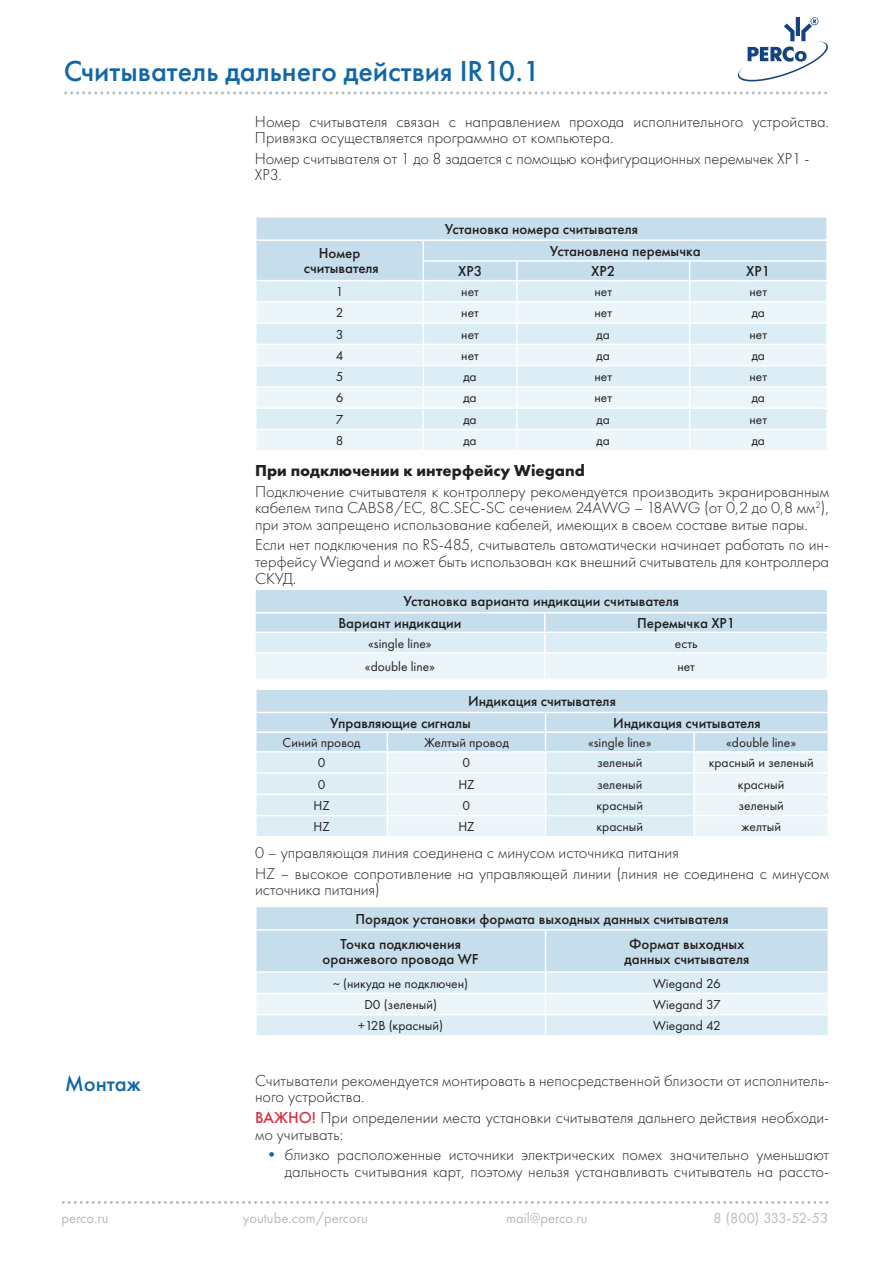
<style>
.page{position:relative;width:893px;height:1263px;background:#fff}
.page>*{position:absolute;margin:0;border:0;box-sizing:border-box;transform-origin:0 0}
.СБ_заголовки{font:500 30px "Futura New";color:#1167a6}
.СБ_Общ_свед_заголовк{font:500 22.5px "Futura New";color:#1167a6}
.Основной_текст_Futur{font:300 16.5px/16.5px "Futura New";color:#231f20}
.Основной_текст_Futur-2{font:700 16.5px "Futura New";color:#231f20}
.Таблица__заголовок{font:500 15px "Futura New";color:#231f20}
.t1{font:15px "Futura New";color:#b3bbbe}
.t2{font:15px "Futura New";letter-spacing:-.025em;color:#b3bbbe}
.Таблица_текст_futura{font:13.5px "Futura New";color:#231f20}
.s1{font-weight:500;color:#da3146}
.s2{font-weight:400;color:#1167a6}
</style>
<div class="page">
<svg style="left:66px;top:91px;width:754px;height:3px"></svg>
<svg style="left:63px;top:1201px;width:758px;height:3px"></svg>
<svg style="left:738px;top:18px;width:90px;height:64px"></svg>
<svg style="left:256px;top:217px;width:571px;height:233px;background:#deecf4"></svg>
<hr style="left:826px;top:430px;width:2px;height:20px;background:#fff">
<hr style="left:690px;top:429px;width:138px;height:1px;background:#fff">
<svg style="left:256px;top:689px;width:572px;height:147px;background:#daeaf3"></svg>
<hr style="left:693px;top:815px;width:136px;height:1px;background:#fff">
<svg style="left:256px;top:907px;width:572px;height:128px;background:#d5e7f1"></svg>
<svg style="left:255px;top:590px;width:572px;height:88px;background:#d8e8f2"></svg>
<hr style="left:545px;top:652px;width:282px;height:2px;background:#fff">
<p class="СБ_заголовки" style="left:64px;top:53px;width:478px">Считыватель дальнего действия IR10.1</p>
<p class="Основной_текст_Futur" style="left:255px;top:113px;width:576px">Номер считывателя связан с направлением прохода исполнительного устройства.<br>Привязка осуществляется программно от компьютера.</p>
<p class="Основной_текст_Futur" style="left:255px;top:150px;width:556px">Номер считывателя от 1 до 8 задается с помощью конфигурационных перемычек XP1 -<br>XP3.</p>
<p class="Таблица__заголовок" style="left:319px;top:244px;width:43px">Номер</p>
<p class="Таблица__заголовок" style="left:304px;top:259px;width:77px">считывателя</p>
<p class="Таблица__заголовок" style="left:445px;top:220px;width:195px">Установка номера считывателя</p>
<p class="Таблица__заголовок" style="left:550px;top:242px;width:152px">Установлена перемычка</p>
<p class="Таблица__заголовок" style="left:458px;top:262px;width:26px">XP3</p>
<p class="Таблица__заголовок" style="left:591px;top:262px;width:26px">XP2</p>
<p class="Таблица__заголовок" style="left:746px;top:262px;width:26px">XP1</p>
<p class="Таблица_текст_futura" style="left:336px;top:284px;width:9px">1</p>
<p class="Таблица_текст_futura" style="left:461px;top:284px;width:19px">нет</p>
<p class="Таблица_текст_futura" style="left:594px;top:284px;width:19px">нет</p>
<p class="Таблица_текст_futura" style="left:749px;top:284px;width:19px">нет</p>
<p class="Таблица_текст_futura" style="left:336px;top:305px;width:9px">2</p>
<p class="Таблица_текст_futura" style="left:461px;top:305px;width:19px">нет</p>
<p class="Таблица_текст_futura" style="left:594px;top:305px;width:19px">нет</p>
<p class="Таблица_текст_futura" style="left:752px;top:305px;width:15px">да</p>
<p class="Таблица_текст_futura" style="left:336px;top:326px;width:9px">3</p>
<p class="Таблица_текст_futura" style="left:461px;top:326px;width:19px">нет</p>
<p class="Таблица_текст_futura" style="left:597px;top:326px;width:15px">да</p>
<p class="Таблица_текст_futura" style="left:749px;top:326px;width:19px">нет</p>
<p class="Таблица_текст_futura" style="left:336px;top:347px;width:9px">4</p>
<p class="Таблица_текст_futura" style="left:461px;top:347px;width:19px">нет</p>
<p class="Таблица_текст_futura" style="left:597px;top:347px;width:15px">да</p>
<p class="Таблица_текст_futura" style="left:752px;top:347px;width:15px">да</p>
<p class="Таблица_текст_futura" style="left:336px;top:369px;width:9px">5</p>
<p class="Таблица_текст_futura" style="left:463px;top:369px;width:15px">да</p>
<p class="Таблица_текст_futura" style="left:594px;top:369px;width:19px">нет</p>
<p class="Таблица_текст_futura" style="left:749px;top:369px;width:19px">нет</p>
<p class="Таблица_текст_futura" style="left:336px;top:390px;width:9px">6</p>
<p class="Таблица_текст_futura" style="left:463px;top:390px;width:15px">да</p>
<p class="Таблица_текст_futura" style="left:594px;top:390px;width:19px">нет</p>
<p class="Таблица_текст_futura" style="left:752px;top:390px;width:15px">да</p>
<p class="Таблица_текст_futura" style="left:336px;top:411px;width:9px">7</p>
<p class="Таблица_текст_futura" style="left:463px;top:411px;width:15px">да</p>
<p class="Таблица_текст_futura" style="left:597px;top:411px;width:15px">да</p>
<p class="Таблица_текст_futura" style="left:749px;top:411px;width:19px">нет</p>
<p class="Таблица_текст_futura" style="left:336px;top:432px;width:9px">8</p>
<p class="Таблица_текст_futura" style="left:463px;top:432px;width:15px">да</p>
<p class="Таблица_текст_futura" style="left:597px;top:432px;width:15px">да</p>
<p class="Таблица_текст_futura" style="left:752px;top:432px;width:15px">да</p>
<p class="Основной_текст_Futur-2" style="left:255px;top:460px;width:331px">При подключении к интерфейсу Wiegand</p>
<p class="Основной_текст_Futur" style="left:255px;top:483px;width:576px;text-align:justify">Подключение считывателя к контроллеру рекомендуется производить экранированным кабелем типа CABS8/EC, 8C.SEC-SC сечением 24AWG – 18AWG (от 0,2 до 0,8 мм<sup>2</sup>), при этом запрещено использование кабелей, имеющих в своем составе витые пары.</p>
<p class="Основной_текст_Futur" style="left:255px;top:537px;width:576px;text-align:justify">Если нет подключения по RS-485, считыватель автоматически начинает работать по ин&shy;терфейсу Wiegand и может быть использован как внешний считыватель для контроллера СКУД.</p>
<p class="Таблица__заголовок" style="left:403px;top:592px;width:277px">Установка варианта индикации считывателя</p>
<p class="Таблица__заголовок" style="left:338px;top:614px;width:125px">Вариант индикации</p>
<p class="Таблица__заголовок" style="left:637px;top:614px;width:100px">Перемычка XP1</p>
<p class="Таблица_текст_futura" style="left:368px;top:635px;width:65px">«single line»</p>
<p class="Таблица_текст_futura" style="left:675px;top:635px;width:24px">есть</p>
<p class="Таблица_текст_futura" style="left:365px;top:658px;width:72px">«double line»</p>
<p class="Таблица_текст_futura" style="left:677px;top:658px;width:19px">нет</p>
<p class="Таблица__заголовок" style="left:468px;top:692px;width:149px">Индикация считывателя</p>
<p class="Таблица__заголовок" style="left:330px;top:714px;width:142px">Управляющие сигналы</p>
<p class="Таблица__заголовок" style="left:613px;top:714px;width:149px">Индикация считывателя</p>
<p class="Таблица_текст_futura" style="left:283px;top:734px;width:79px">Синий провод</p>
<p class="Таблица_текст_futura" style="left:424px;top:734px;width:86px">Желтый провод</p>
<p class="Таблица_текст_futura" style="left:588px;top:734px;width:65px">«single line»</p>
<p class="Таблица_текст_futura" style="left:726px;top:734px;width:72px">«double line»</p>
<p class="Таблица_текст_futura" style="left:318px;top:755px;width:9px">0</p>
<p class="Таблица_текст_futura" style="left:463px;top:755px;width:9px">0</p>
<p class="Таблица_текст_futura" style="left:597px;top:755px;width:47px">зеленый</p>
<p class="Таблица_текст_futura" style="left:709px;top:755px;width:106px">красный и зеленый</p>
<p class="Таблица_текст_futura" style="left:318px;top:776px;width:9px">0</p>
<p class="Таблица_текст_futura" style="left:458px;top:776px;width:18px">HZ</p>
<p class="Таблица_текст_futura" style="left:597px;top:776px;width:47px">зеленый</p>
<p class="Таблица_текст_futura" style="left:738px;top:776px;width:48px">красный</p>
<p class="Таблица_текст_futura" style="left:313px;top:797px;width:18px">HZ</p>
<p class="Таблица_текст_futura" style="left:463px;top:797px;width:9px">0</p>
<p class="Таблица_текст_futura" style="left:597px;top:797px;width:48px">красный</p>
<p class="Таблица_текст_futura" style="left:738px;top:797px;width:47px">зеленый</p>
<p class="Таблица_текст_futura" style="left:313px;top:819px;width:18px">HZ</p>
<p class="Таблица_текст_futura" style="left:458px;top:819px;width:18px">HZ</p>
<p class="Таблица_текст_futura" style="left:597px;top:819px;width:48px">красный</p>
<p class="Таблица_текст_futura" style="left:741px;top:819px;width:41px">желтый</p>
<p class="Основной_текст_Futur" style="left:255px;top:844px;width:425px">0 – управляющая линия соединена с минусом источника питания</p>
<p class="Основной_текст_Futur" style="left:255px;top:865px;width:576px">HZ – высокое сопротивление на управляющей линии (линия не соединена c минусом источника питания)</p>
<p class="Таблица__заголовок" style="left:355px;top:910px;width:375px">Порядок установки формата выходных данных считывателя</p>
<p class="Таблица__заголовок" style="left:340px;top:935px;width:122px">Точка подключения</p>
<p class="Таблица__заголовок" style="left:323px;top:950px;width:158px">оранжевого провода WF</p>
<p class="Таблица__заголовок" style="left:629px;top:935px;width:117px">Формат выходных</p>
<p class="Таблица__заголовок" style="left:624px;top:950px;width:126px">данных считывателя</p>
<p class="СБ_Общ_свед_заголовк" style="left:65px;top:1070px;width:78px">Монтаж</p>
<p class="Таблица_текст_futura" style="left:333px;top:975px;width:136px">~ (никуда не подключен)</p>
<p class="Таблица_текст_futura" style="left:653px;top:975px;width:69px">Wiegand 26</p>
<p class="Таблица_текст_futura" style="left:364px;top:996px;width:74px">D0 (зеленый)</p>
<p class="Таблица_текст_futura" style="left:653px;top:996px;width:69px">Wiegand 37</p>
<p class="Таблица_текст_futura" style="left:358px;top:1018px;width:86px">+12В (красный)</p>
<p class="Таблица_текст_futura" style="left:653px;top:1018px;width:69px">Wiegand 42</p>
<p class="Основной_текст_Futur" style="left:255px;top:1072px;width:576px">Считыватели рекомендуется монтировать в непосредственной близости от исполнитель&shy;ного устройства.</p>
<p class="Основной_текст_Futur" style="left:255px;top:1109px;width:576px"><span class="s1">ВАЖНО!</span> При определении места установки считывателя дальнего действия необходи&shy;мо учитывать:</p>
<p class="Основной_текст_Futur" style="left:264px;top:1147px;width:567px;text-align:right"><span class="s2">•</span> близко расположенные источники электрических помех значительно уменьшают дальность считывания карт, поэтому нельзя устанавливать считыватель на рассто-</p>
<p class="t1" style="left:62px;top:1209px;width:49px">perco.ru</p>
<p class="t1" style="left:243px;top:1209px;width:127px">youtube.com/percoru</p>
<p class="t1" style="left:506px;top:1209px;width:83px">mail@perco.ru</p>
<p class="t2" style="left:713px;top:1209px;width:116px">8 (800) 333-52-53</p>
</div>
